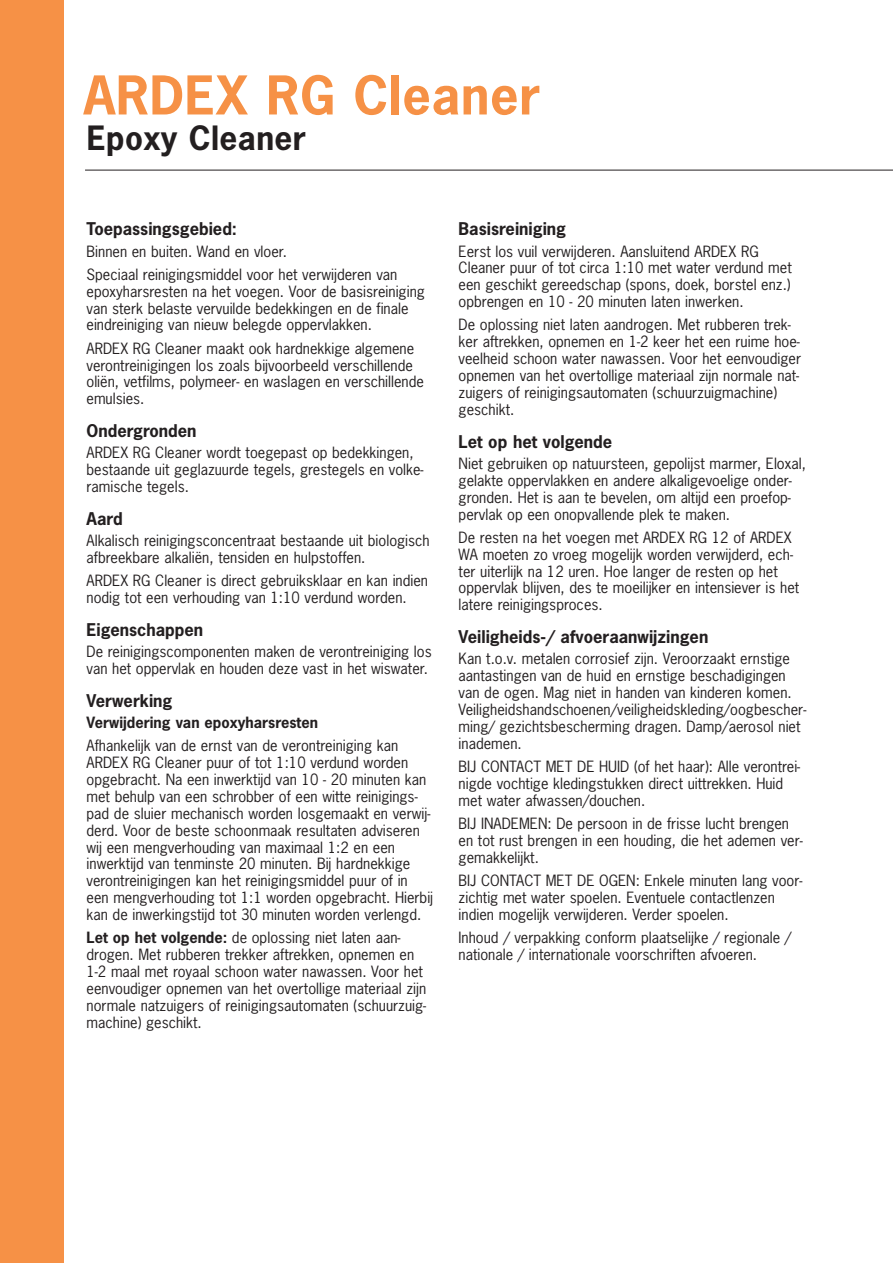
<style>
.page{position:relative;width:893px;height:1263px;background:#fff}
.page>*{position:absolute;margin:0;border:0;box-sizing:border-box;transform-origin:0 0}
.t1{font:700 50.25px "News Gothic";letter-spacing:.01em;color:#f69146}
.t2{font:700 31.5px "News Gothic";letter-spacing:.01em;color:#231f20}
.t3{font:700 16.5px "News Gothic";color:#231f20}
.t4{font:14.7px/17px "News Gothic";color:#231f20}
.t5{font:700 14.7px "News Gothic";color:#231f20}
.s1{font-weight:700}
</style>
<div class="page">
<div style="left:0;top:0;width:64px;height:1263px;background:#f69146"></div>
<hr style="left:85px;top:170px;width:808px;height:1px;background:#231f20">
<h1 class="t1" style="left:84px;top:68px;width:458px">ARDEX RG Cleaner</h1>
<h2 class="t2" style="left:87px;top:121px;width:221px">Epoxy Cleaner</h2>
<p class="t3" style="left:87px;top:220px;width:152px">Toepassingsgebied:</p>
<p class="t4" style="left:87px;top:240px;width:312px;line-height:23.2px">Binnen en buiten. Wand en vloer.<br>Speciaal reinigingsmiddel voor het verwijderen van</p>
<p class="t4" style="left:87px;top:283px;width:340px">epoxyharsresten na het voegen. Voor de basisreiniging van sterk belaste vervuilde bedekkingen en de finale eindreiniging van nieuw belegde oppervlakken.</p>
<p class="t4" style="left:87px;top:340px;width:339px">ARDEX RG Cleaner maakt ook hardnekkige algemene verontreinigingen los zoals bijvoorbeeld verschillende oliën, vetfilms, polymeer- en waslagen en verschillende emulsies.</p>
<p class="t3" style="left:87px;top:422px;width:111px">Ondergronden</p>
<p class="t4" style="left:87px;top:445px;width:338px">ARDEX RG Cleaner wordt toegepast op bedekkingen, bestaande uit geglazuurde tegels, grestegels en volke&shy;ramische tegels.</p>
<p class="t3" style="left:87px;top:510px;width:38px">Aard</p>
<p class="t4" style="left:87px;top:533px;width:345px">Alkalisch reinigingsconcentraat bestaande uit biologisch afbreekbare alkaliën, tensiden en hulpstoffen.</p>
<p class="t4" style="left:87px;top:573px;width:343px">ARDEX RG Cleaner is direct gebruiksklaar en kan indien nodig tot een verhouding van 1:10 verdund worden.</p>
<p class="t3" style="left:87px;top:621px;width:118px">Eigenschappen</p>
<p class="t4" style="left:87px;top:644px;width:347px">De reinigingscomponenten maken de verontreiniging los van het oppervlak en houden deze vast in het wiswater.</p>
<p class="t3" style="left:87px;top:692px;width:87px">Verwerking</p>
<p class="t5" style="left:87px;top:714px;width:233px">Verwijdering van epoxyharsresten</p>
<p class="t4" style="left:87px;top:738px;width:348px">Afhankelijk van de ernst van de verontreiniging kan ARDEX RG Cleaner puur of tot 1:10 verdund worden opgebracht. Na een inwerktijd van 10 - 20 minuten kan met behulp van een schrobber of een witte reinigings&shy;pad de sluier mechanisch worden losgemaakt en verwij&shy;derd. Voor de beste schoonmaak resultaten adviseren wij een mengverhouding van maximaal 1:2 en een inwerktijd van tenminste 20 minuten. Bij hardnekkige verontreinigingen kan het reinigingsmiddel puur of in een mengverhouding tot 1:1 worden opgebracht. Hierbij kan de inwerkingstijd tot 30 minuten worden verlengd.</p>
<p class="t4" style="left:87px;top:930px;width:341px"><span class="s1">Let op het volgende:</span> de oplossing niet laten aan&shy;drogen. Met rubberen trekker aftrekken, opnemen en 1-2 maal met royaal schoon water nawassen. Voor het eenvoudiger opnemen van het overtollige materiaal zijn normale natzuigers of reinigingsautomaten (schuurzuig&shy;machine) geschikt.</p>
<p class="t3" style="left:459px;top:220px;width:109px">Basisreiniging</p>
<p class="t4" style="left:459px;top:243px;width:335px">Eerst los vuil verwijderen. Aansluitend ARDEX RG Cleaner puur of tot circa 1:10 met water verdund met een geschikt gereedschap (spons, doek, borstel enz.) opbrengen en 10 - 20 minuten laten inwerken.</p>
<p class="t4" style="left:459px;top:317px;width:344px">De oplossing niet laten aandrogen. Met rubberen trek&shy;ker aftrekken, opnemen en 1-2 keer het een ruime hoe&shy;veelheid schoon water nawassen. Voor het eenvoudiger opnemen van het overtollige materiaal zijn normale nat&shy;zuigers of reinigingsautomaten (schuurzuigmachine) geschikt.</p>
<p class="t3" style="left:459px;top:432px;width:155px">Let op het volgende</p>
<p class="t4" style="left:459px;top:455px;width:349px">Niet gebruiken op natuursteen, gepolijst marmer, Eloxal, gelakte oppervlakken en andere alkaligevoelige onder&shy;gronden. Het is aan te bevelen, om altijd een proefop&shy;pervlak op een onopvallende plek te maken.</p>
<p class="t4" style="left:459px;top:529px;width:342px">De resten na het voegen met ARDEX RG 12 of ARDEX WA moeten zo vroeg mogelijk worden verwijderd, ech&shy;ter uiterlijk na 12 uren. Hoe langer de resten op het oppervlak blijven, des te moeilijker en intensiever is het latere reinigingsproces.</p>
<p class="t3" style="left:459px;top:628px;width:251px">Veiligheids-/ afvoeraanwijzingen</p>
<p class="t4" style="left:459px;top:651px;width:349px">Kan t.o.v. metalen corrosief zijn. Veroorzaakt ernstige aantastingen van de huid en ernstige beschadigingen van de ogen. Mag niet in handen van kinderen komen.<br>Veiligheidshandschoenen/veiligheidskleding/oogbescher&shy;ming/ gezichtsbescherming dragen. Damp/aerosol niet inademen.</p>
<p class="t4" style="left:459px;top:758px;width:343px">BIJ CONTACT MET DE HUID (of het haar): Alle verontrei&shy;nigde vochtige kledingstukken direct uittrekken. Huid met water afwassen/douchen.</p>
<p class="t4" style="left:459px;top:815px;width:346px">BIJ INADEMEN: De persoon in de frisse lucht brengen en tot rust brengen in een houding, die het ademen ver&shy;gemakkelijkt.</p>
<p class="t4" style="left:459px;top:872px;width:345px">BIJ CONTACT MET DE OGEN: Enkele minuten lang voor&shy;zichtig met water spoelen. Eventuele contactlenzen indien mogelijk verwijderen. Verder spoelen.</p>
<p class="t4" style="left:459px;top:929px;width:334px">Inhoud / verpakking conform plaatselijke / regionale / nationale / internationale voorschriften afvoeren.</p>
</div>
